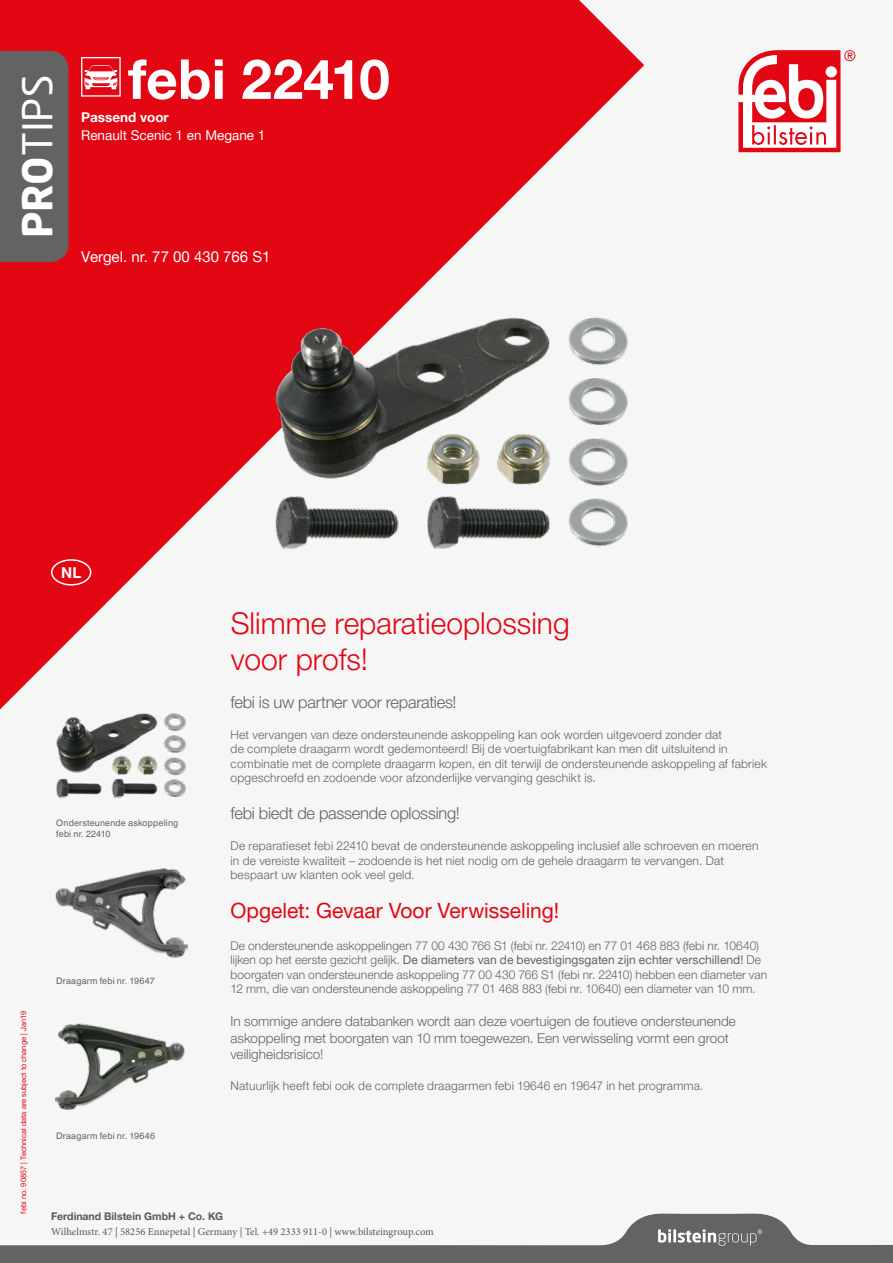
<style>
.page{position:relative;width:893px;height:1263px;background:#f6f6f6}
.page>*{position:absolute;margin:0;border:0;box-sizing:border-box;transform-origin:0 0}
.t1{font:700 55.2px "Helvetica Neue World 75";color:#fff}
.t2{font:40.65px "Neo Sans Pro";color:#fff}
.t3{font:30px/36px "Helvetica Neue World 45 Lt";color:#e30613}
.t4{font:21px "Helvetica Neue World 55 Roman";color:#e30613}
.t5{font:16.5px "Helvetica Neue World 45 Lt";letter-spacing:-.015em;color:#646363}
.t6{font:15px "Helvetica Neue World 55 Roman";color:#fff}
.t7{font:700 15px "Helvetica Neue World 75";color:#fff}
.t8{font:13.5px/16.2px "Helvetica Neue World 45 Lt";color:#646363}
.t9{font:13.5px "Helvetica Neue World 55 Roman";color:#fff}
.t10{font:700 13.5px "Helvetica Neue World 75";color:#fff}
.t11{font:12px/14.4px "Helvetica Neue World 45 Lt";letter-spacing:.015em;color:#646363}
.t12{font:12px "Helvetica Neue World 55 Roman";letter-spacing:.005em;color:#646363}
.t13{font:10.5px "Minion Pro";color:#5d5654}
.t14{font:700 10.5px "Helvetica Neue World 75";color:#5d5654}
.t15{font:9px/10.8px "Helvetica World";letter-spacing:.025em;color:#646363}
.t16{font:7.5px "Helvetica Neue World 55 Roman";color:#e30613}
.s1{font-weight:700}
.s2{font-family:"Helvetica Neue World 45 Lt"}
</style>
<div class="page">
<svg style="left:0;top:0;width:644px;height:710px;fill:#e30613"></svg>
<div style="left:0;top:51px;width:69px;height:211px;background:#646363"></div>
<svg style="left:738px;top:50px;width:117px;height:102px"></svg>
<svg style="left:0;top:1213px;width:893px;height:50px"></svg>
<div style="left:51px;top:559px;width:40px;height:26px;border:2px solid #fff;border-radius:50%"></div>
<svg style="left:81px;top:57px;width:40px;height:40px"></svg>
<img style="left:255px;top:303px;width:383px;height:256px">
<img style="left:55px;top:708px;width:132px;height:91px">
<img style="left:55px;top:868px;width:132px;height:90px">
<img style="left:55px;top:1023px;width:130px;height:87px">
<h2 class="t2" style="left:13px;top:238px;width:165px;rotate:-90deg"><span class="s1">PRO</span>TIPS</h2>
<h1 class="t1" style="left:128px;top:48px;width:263px">febi 22410</h1>
<p class="t10" style="left:81px;top:110px;width:89px">Passend voor</p>
<p class="t9" style="left:81px;top:128px;width:186px">Renault Scenic 1 en Megane 1</p>
<p class="t6" style="left:81px;top:248px;width:191px">Vergel. nr. 77 00 430 766 S1</p>
<p class="t7" style="left:61px;top:564px;width:22px">NL</p>
<p class="t16" style="left:19px;top:1213px;width:204px;rotate:-90deg">febi no. 90857 | Technical data are subject to change | Jan19</p>
<p class="t15" style="left:56px;top:817px;width:124px">Ondersteunende askoppeling febi nr. 22410</p>
<p class="t15" style="left:56px;top:975px;width:100px">Draagarm febi nr. 19647</p>
<p class="t15" style="left:56px;top:1131px;width:100px">Draagarm febi nr. 19646</p>
<h3 class="t3" style="left:231px;top:606px;width:340px">Slimme reparatieoplossing voor profs!</h3>
<h3 class="t5" style="left:231px;top:692px;width:227px">febi is uw partner voor reparaties!</h3>
<p class="t11" style="left:231px;top:728px;width:538px">Het vervangen van deze ondersteunende askoppeling kan ook worden uitgevoerd zonder dat<br>de complete draagarm wordt gedemonteerd! Bij de voertuigfabrikant kan men dit uitsluitend in combinatie met de complete draagarm kopen, en dit terwijl de ondersteunende askoppeling af fabriek opgeschroefd en zodoende voor afzonderlijke vervanging geschikt is.</p>
<h3 class="t5" style="left:231px;top:804px;width:231px">febi biedt de passende oplossing!</h3>
<p class="t11" style="left:231px;top:839px;width:529px">De reparatieset febi 22410 bevat de ondersteunende askoppeling inclusief alle schroeven en moeren in de vereiste kwaliteit – zodoende is het niet nodig om de gehele draagarm te vervangen. Dat bespaart uw klanten ook veel geld.</p>
<h3 class="t4" style="left:231px;top:898px;width:330px">Opgelet: Gevaar Voor Verwisseling!</h3>
<p class="t11" style="left:231px;top:939px;width:530px">De ondersteunende askoppelingen 77 00 430 766 S1 (febi nr. 22410) en 77 01 468 883 (febi nr. 10640)</p>
<p class="t12" style="left:231px;top:953px;width:532px"><span class="s2">lijken op het eerste gezicht gelijk.</span> De diameters van de bevestigingsgaten zijn echter verschillend! <span class="s2">De</span></p>
<p class="t11" style="left:231px;top:967px;width:538px">boorgaten van ondersteunende askoppeling 77 00 430 766 S1 (febi nr. 22410) hebben een diameter van<br>12 mm, die van ondersteunende askoppeling 77 01 468 883 (febi nr. 10640) een diameter van 10 mm.</p>
<p class="t8" style="left:231px;top:1014px;width:507px">In sommige andere databanken wordt aan deze voertuigen de foutieve ondersteunende askoppeling met boorgaten van 10 mm toegewezen. Een verwisseling vormt een groot veiligheidsrisico!</p>
<p class="t11" style="left:231px;top:1079px;width:474px">Natuurlijk heeft febi ook de complete draagarmen febi 19646 en 19647 in het programma.</p>
<p class="t14" style="left:51px;top:1210px;width:174px">Ferdinand Bilstein GmbH + Co. KG</p>
<p class="t13" style="left:51px;top:1224px;width:384px">Wilhelmstr. 47 | 58256 Ennepetal | Germany | Tel. +49 2333 911-0 | www.bilsteingroup.com</p>
</div>
